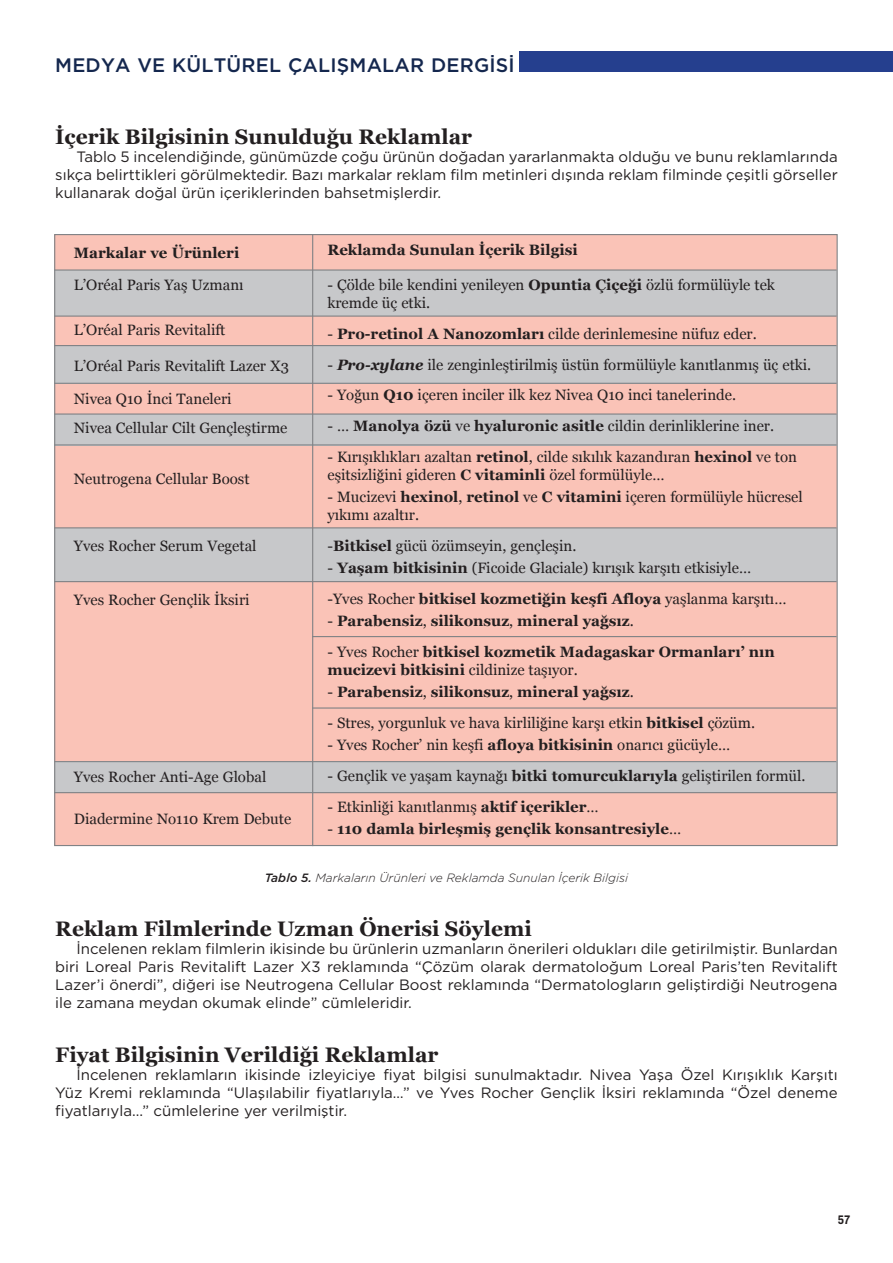
<style>
.page{position:relative;width:893px;height:1263px;background:#fff}
.page>*{position:absolute;margin:0;border:0;box-sizing:border-box;transform-origin:0 0}
.t1{font:700 21px "Georgia";color:#231f20}
.t2{font:500 19.5px "Gotham";letter-spacing:.01em;color:#14274e}
.t3{font:15px/18px "Georgia";color:#231f20}
.t4{font:15px/18px "Gotham";color:#231f20;text-align:justify}
.t5{font:700 15px/18px "Georgia";color:#231f20}
.t6{font:italic 300 12px "Gotham";color:#231f20}
.t7{font:600 12px "Flama";color:#231f20;scale:.9 1}
.s1{font-weight:700}
.s2{font-weight:700;font-style:italic}
.s3{font-weight:400}
.s4{font-weight:500}
</style>
<div class="page">
<div style="left:519px;top:51px;width:374px;height:21px;background:#253f8e"></div>
<div style="left:54px;top:234px;width:783px;height:36px;background:#fac3b7"></div>
<div style="left:54px;top:315px;width:783px;height:31px;background:#fac3b7"></div>
<div style="left:54px;top:383px;width:783px;height:31px;background:#fac3b7"></div>
<div style="left:54px;top:445px;width:783px;height:83px;background:#fac3b7"></div>
<div style="left:54px;top:581px;width:783px;height:180px;background:#fac3b7"></div>
<div style="left:54px;top:792px;width:783px;height:54px;background:#fac3b7"></div>
<div style="left:54px;top:270px;width:783px;height:46px;background:#c7c8ca"></div>
<div style="left:54px;top:346px;width:783px;height:38px;background:#c7c8ca"></div>
<div style="left:54px;top:414px;width:783px;height:31px;background:#c7c8ca"></div>
<div style="left:54px;top:528px;width:783px;height:54px;background:#c7c8ca"></div>
<div style="left:54px;top:762px;width:783px;height:30px;background:#c7c8ca"></div>
<hr style="left:312px;top:234px;width:1px;height:612px;background:#808285">
<hr style="left:54px;top:269px;width:783px;height:2px;background:#808285">
<hr style="left:54px;top:315px;width:783px;height:2px;background:#808285">
<hr style="left:54px;top:345px;width:783px;height:1px;background:#808285">
<hr style="left:54px;top:383px;width:783px;height:1px;background:#808285">
<hr style="left:54px;top:413px;width:783px;height:2px;background:#808285">
<hr style="left:54px;top:444px;width:783px;height:1px;background:#808285">
<hr style="left:54px;top:527px;width:783px;height:1px;background:#808285">
<hr style="left:54px;top:581px;width:783px;height:1px;background:#808285">
<hr style="left:54px;top:792px;width:783px;height:1px;background:#808285">
<hr style="left:54px;top:761px;width:783px;height:1px;background:#808285">
<hr style="left:312px;top:636px;width:525px;height:1px;background:#808285">
<hr style="left:312px;top:707px;width:525px;height:2px;background:#808285">
<h2 class="t2" style="left:55px;top:52px;width:461px">MEDYA VE KÜLTÜREL ÇALIŞMALAR DERGİSİ</h2>
<h1 class="t1" style="left:55px;top:121px;width:418px">İçerik Bilgisinin Sunulduğu Reklamlar</h1>
<p class="t4" style="left:55px;top:147px;width:784px;text-indent:21px">Tablo 5 incelendiğinde, günümüzde çoğu ürünün doğadan yararlanmakta olduğu ve bunu reklamlarında sıkça belirttikleri görülmektedir. Bazı markalar reklam film metinleri dışında reklam filminde çeşitli görseller kullanarak doğal ürün içeriklerinden bahsetmişlerdir.</p>
<p class="t5" style="left:327px;top:240px;width:252px">Reklamda Sunulan İçerik Bilgisi</p>
<p class="t3" style="left:327px;top:275px;width:449px">- Çölde bile kendini yenileyen <span class="s1">Opuntia Çiçeği</span> özlü formülüyle tek kremde üç etki.</p>
<p class="t3" style="left:327px;top:324px;width:431px">- <span class="s1">Pro-retinol A Nanozomları</span> cilde derinlemesine nüfuz eder.</p>
<p class="t3" style="left:327px;top:355px;width:485px">- <span class="s2">Pro-xylane</span> ile zenginleştirilmiş üstün formülüyle kanıtlanmış üç etki.</p>
<p class="t3" style="left:327px;top:385px;width:410px">- Yoğun <span class="s1">Q10</span> içeren inciler ilk kez Nivea Q10 inci tanelerinde.</p>
<p class="t3" style="left:327px;top:416px;width:448px">- … <span class="s1">Manolya özü</span> ve <span class="s1">hyaluronic asitle</span> cildin derinliklerine iner.</p>
<p class="t3" style="left:327px;top:447px;width:471px">- Kırışıklıkları azaltan <span class="s1">retinol</span>, cilde sıkılık kazandıran <span class="s1">hexinol</span> ve ton eşitsizliğini gideren <span class="s1">C vitaminli</span> özel formülüyle…</p>
<p class="t3" style="left:327px;top:487px;width:477px">- Mucizevi <span class="s1">hexinol</span>, <span class="s1">retinol</span> ve <span class="s1">C vitamini</span> içeren formülüyle hücresel yıkımı azaltır.</p>
<p class="t3" style="left:327px;top:536px;width:250px">-<span class="s1">Bitkisel</span> gücü özümseyin, gençleşin.</p>
<p class="t3" style="left:327px;top:552px;width:460px;line-height:30.8px">- <span class="s1">Yaşam bitkisinin</span> (Ficoide Glaciale) kırışık karşıtı etkisiyle… -Yves Rocher <span class="s1">bitkisel kozmetiğin keşfi Afloya</span> yaşlanma karşıtı…</p>
<p class="t5" style="left:327px;top:611px;width:308px"><span class="s3">-</span> Parabensiz<span class="s3">,</span> silikonsuz<span class="s3">,</span> mineral yağsız<span class="s3">.</span></p>
<p class="t5" style="left:327px;top:642px;width:449px"><span class="s3">- Yves Rocher</span> bitkisel kozmetik Madagaskar Ormanları’ nın mucizevi bitkisini <span class="s3">cildinize taşıyor.</span></p>
<p class="t5" style="left:327px;top:682px;width:308px"><span class="s3">-</span> Parabensiz<span class="s3">,</span> silikonsuz<span class="s3">,</span> mineral yağsız<span class="s3">.</span></p>
<p class="t3" style="left:327px;top:713px;width:429px">- Stres, yorgunluk ve hava kirliliğine karşı etkin <span class="s1">bitkisel</span> çözüm.</p>
<p class="t3" style="left:327px;top:735px;width:404px">- Yves Rocher’ nin keşfi <span class="s1">afloya bitkisinin</span> onarıcı gücüyle…</p>
<p class="t3" style="left:327px;top:766px;width:480px">- Gençlik ve yaşam kaynağı <span class="s1">bitki tomurcuklarıyla</span> geliştirilen formül.</p>
<p class="t3" style="left:327px;top:797px;width:273px">- Etkinliği kanıtlanmış <span class="s1">aktif içerikler</span>…</p>
<p class="t5" style="left:327px;top:819px;width:355px"><span class="s3">-</span> 110 damla birleşmiş gençlik konsantresiyle<span class="s3">…</span></p>
<p class="t6" style="left:265px;top:870px;width:365px"><span class="s4">Tablo 5.</span> Markaların Ürünleri ve Reklamda Sunulan İçerik Bilgisi</p>
<p class="t5" style="left:74px;top:243px;width:167px">Markalar ve Ürünleri</p>
<p class="t3" style="left:74px;top:275px;width:171px">L’Oréal Paris Yaş Uzmanı</p>
<p class="t3" style="left:74px;top:321px;width:153px">L’Oréal Paris Revitalift</p>
<p class="t3" style="left:74px;top:357px;width:217px">L’Oréal Paris Revitalift Lazer X3</p>
<p class="t3" style="left:74px;top:389px;width:159px">Nivea Q10 İnci Taneleri</p>
<p class="t3" style="left:74px;top:419px;width:215px">Nivea Cellular Cilt Gençleştirme</p>
<p class="t3" style="left:74px;top:469px;width:177px">Neutrogena Cellular Boost</p>
<p class="t3" style="left:74px;top:537px;width:184px">Yves Rocher Serum Vegetal</p>
<p class="t3" style="left:74px;top:591px;width:177px">Yves Rocher Gençlik İksiri</p>
<p class="t3" style="left:74px;top:767px;width:194px">Yves Rocher Anti-Age Global</p>
<p class="t3" style="left:74px;top:809px;width:219px">Diadermine No110 Krem Debute</p>
<h1 class="t1" style="left:55px;top:913px;width:478px">Reklam Filmlerinde Uzman Önerisi Söylemi</h1>
<p class="t4" style="left:55px;top:939px;width:784px;text-indent:21px">İncelenen reklam filmlerin ikisinde bu ürünlerin uzmanların önerileri oldukları dile getirilmiştir. Bunlardan biri Loreal Paris Revitalift Lazer X3 reklamında “Çözüm olarak dermatoloğum Loreal Paris’ten Revitalift Lazer’i önerdi”, diğeri ise Neutrogena Cellular Boost reklamında “Dermatologların geliştirdiği Neutrogena ile zamana meydan okumak elinde” cümleleridir.</p>
<h1 class="t1" style="left:55px;top:1039px;width:385px">Fiyat Bilgisinin Verildiği Reklamlar</h1>
<p class="t4" style="left:55px;top:1065px;width:784px;text-indent:21px">İncelenen reklamların ikisinde izleyiciye fiyat bilgisi sunulmaktadır. Nivea Yaşa Özel Kırışıklık Karşıtı Yüz Kremi reklamında “Ulaşılabilir fiyatlarıyla…” ve Yves Rocher Gençlik İksiri reklamında “Özel deneme fiyatlarıyla...” cümlelerine yer verilmiştir.</p>
<p class="t7" style="left:838px;top:1211px;width:15px">57</p>
</div>
